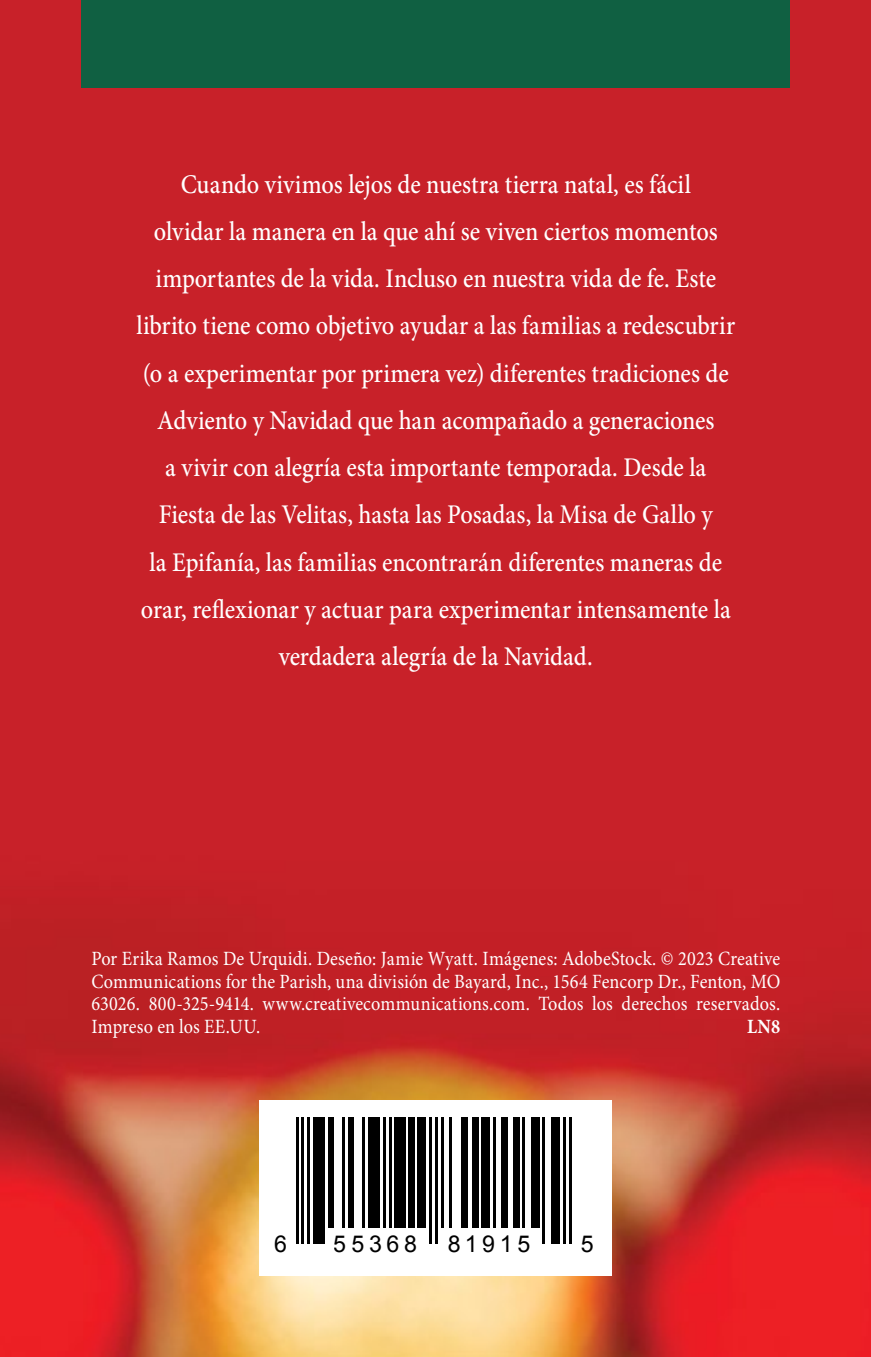
<style>
.page{position:relative;width:871px;height:1357px;background:#fff}
.page>*{position:absolute;margin:0;border:0;box-sizing:border-box;transform-origin:0 0}
.t1{font:500 27px/47.2px "Minion Pro";letter-spacing:-.005em;color:#fff;text-align:center;scale:.9 1}
.t2{font:23.18px "Arial";letter-spacing:.2em;color:#000}
.t3{font:20.25px/22.5px "Minion Pro";letter-spacing:.005em;color:#fff;text-align:justify;scale:.9 1}
.t4{font:700 20.25px "Minion Pro";color:#fff;scale:.9 1}
</style>
<div class="page">
<img style="left:0;top:0;width:871px;height:1357px">
<div style="left:81px;top:0;width:709px;height:88px;background:#106042"></div>
<div style="left:259px;top:1101px;width:353px;height:175px;background:#fff"></div>
<hr style="left:296px;top:1117px;width:3px;height:126px;background:#000">
<hr style="left:301px;top:1117px;width:3px;height:126px;background:#000">
<hr style="left:307px;top:1117px;width:3px;height:126px;background:#000">
<div style="left:313px;top:1117px;width:12px;height:126px;background:#000"></div>
<div style="left:328px;top:1117px;width:5px;height:111px;background:#000"></div>
<hr style="left:342px;top:1117px;width:3px;height:111px;background:#000">
<div style="left:348px;top:1117px;width:6px;height:111px;background:#000"></div>
<hr style="left:362px;top:1117px;width:3px;height:111px;background:#000">
<div style="left:368px;top:1117px;width:12px;height:111px;background:#000"></div>
<hr style="left:383px;top:1117px;width:3px;height:111px;background:#000">
<hr style="left:388px;top:1117px;width:3px;height:111px;background:#000">
<div style="left:394px;top:1117px;width:12px;height:111px;background:#000"></div>
<div style="left:409px;top:1117px;width:6px;height:111px;background:#000"></div>
<div style="left:417px;top:1117px;width:9px;height:111px;background:#000"></div>
<hr style="left:429px;top:1117px;width:3px;height:126px;background:#000">
<hr style="left:435px;top:1117px;width:3px;height:126px;background:#000">
<hr style="left:441px;top:1117px;width:2px;height:111px;background:#000">
<hr style="left:449px;top:1117px;width:3px;height:111px;background:#000">
<div style="left:461px;top:1117px;width:6px;height:111px;background:#000"></div>
<div style="left:473px;top:1117px;width:6px;height:111px;background:#000"></div>
<div style="left:481px;top:1117px;width:9px;height:111px;background:#000"></div>
<hr style="left:493px;top:1117px;width:3px;height:111px;background:#000">
<div style="left:502px;top:1117px;width:6px;height:111px;background:#000"></div>
<div style="left:513px;top:1117px;width:6px;height:111px;background:#000"></div>
<hr style="left:522px;top:1117px;width:3px;height:111px;background:#000">
<div style="left:531px;top:1117px;width:8px;height:111px;background:#000"></div>
<hr style="left:542px;top:1117px;width:3px;height:126px;background:#000">
<div style="left:551px;top:1117px;width:9px;height:126px;background:#000"></div>
<hr style="left:563px;top:1117px;width:3px;height:126px;background:#000">
<hr style="left:568px;top:1117px;width:3px;height:126px;background:#000">
<p class="t1" style="left:136px;top:160px;width:667px">Cuando vivimos lejos de nuestra tierra natal, es fácil<br>olvidar la manera en la que ahí se viven ciertos momentos importantes de la vida. Incluso en nuestra vida de fe. Este librito tiene como objetivo ayudar a las familias a redescubrir (o a experimentar por primera vez) diferentes tradiciones de Adviento y Navidad que han acompañado a generaciones<br>a vivir con alegría esta importante temporada. Desde la Fiesta de las Velitas, hasta las Posadas, la Misa de Gallo y<br>la Epifanía, las familias encontrarán diferentes maneras de orar, reflexionar y actuar para experimentar intensamente la verdadera alegría de la Navidad.</p>
<p class="t3" style="left:91px;top:948px;width:767px">Por Erika Ramos De Urquidi. Deseño: Jamie Wyatt. Imágenes: AdobeStock. © 2023 Creative Communications for the Parish, una división de Bayard, Inc., 1564 Fencorp Dr., Fenton, MO 63026. 800-325-9414. www.creativecommunications.com. Todos los derechos reservados.<br>Impreso en los EE.UU.</p>
<p class="t4" style="left:747px;top:1012px;width:38px">LN8</p>
<p class="t2" style="left:274px;top:1228px;width:14px">6</p>
<p class="t2" style="left:334px;top:1228px;width:85px">55368</p>
<p class="t2" style="left:447px;top:1228px;width:85px">81915</p>
<p class="t2" style="left:580px;top:1228px;width:14px">5</p>
</div>
